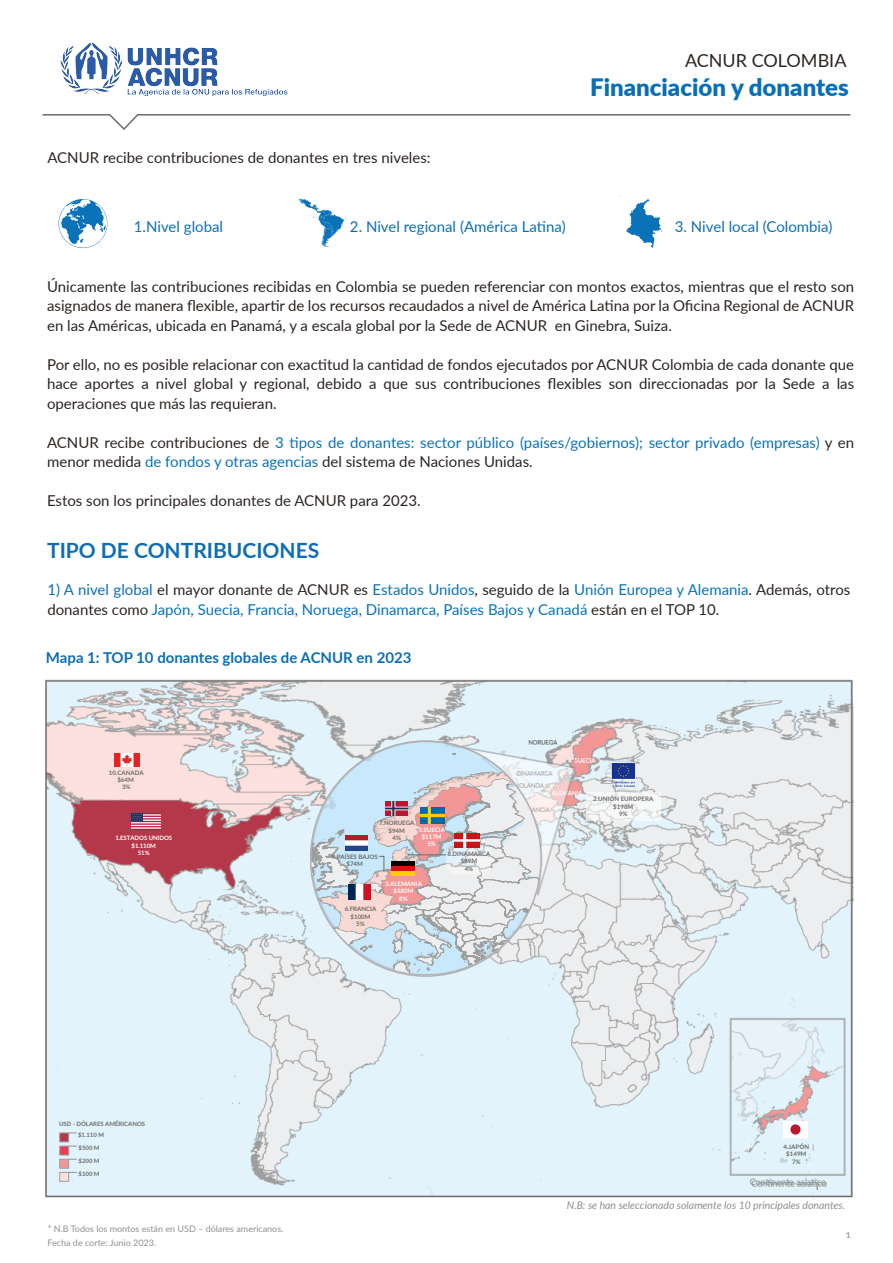
<style>
.page{position:relative;width:893px;height:1263px;background:#fff}
.page>*{position:absolute;margin:0;border:0;box-sizing:border-box;transform-origin:0 0}
.t1{font:900 24px "Lato";color:#0a6eb6}
.t2{font:700 21px "Lato";color:#0e6db5}
.t3{font:18px "Lato";color:#2b2522}
.t4{font:15px/19.5px "Lato";color:#2b2522;text-align:justify}
.t5{font:15px/19.5px "Lato";color:#0a72b9}
.t6{font:15px "Lato";color:#0d6eb6}
.t7{font:700 15px "Lato";color:#0d6eb6}
.t8{font:italic 10.5px "Lato";color:#8d8d8e}
.t9{font:9px "Lato";color:#919090}
.t10{font:9px "Lato";color:#8d8d8e}
.t11{font:7.95px "Lato";color:#919090;scale:1.33 1}
.t12{font:700 6.15px/7.4px "Lato";color:#6a6a69;text-align:center}
.t13{font:700 6.15px/7.4px "Lato";color:#fff;text-align:center}
.t14{font:700 6px/13px "Lato";color:#6a6a69}
.t15{font:700 6px/7.4px "Lato";letter-spacing:-.01em;color:#fff;text-align:center}
.s1{font-size:10.5px;color:#fff}
.s2{color:#2b2522}
.s3{color:#0e6db5}
</style>
<div class="page">
<svg style="left:42px;top:114px;width:809px;height:16px"></svg>
<svg style="left:59px;top:199px;width:48px;height:49px"></svg>
<img style="left:60px;top:43px;width:228px;height:54px">
<svg style="left:298px;top:198px;width:49px;height:49px"></svg>
<svg style="left:619px;top:196px;width:43px;height:52px"></svg>
<img style="left:45px;top:679px;width:809px;height:519px">
<svg style="left:310px;top:742px;width:266px;height:232px;background:#d7dae0"></svg>
<hr style="left:407px;top:854px;width:39px;height:1px;background:#6a6a69">
<svg style="left:446px;top:845px;width:45px;height:29px"></svg>
<svg style="left:805px;top:1159px;width:13px;height:41px"></svg>
<img style="left:132px;top:814px;width:29px;height:15px">
<img style="left:114px;top:753px;width:26px;height:13px">
<img style="left:348px;top:885px;width:23px;height:15px">
<img style="left:391px;top:862px;width:24px;height:14px">
<img style="left:345px;top:835px;width:23px;height:15px">
<img style="left:385px;top:801px;width:23px;height:14px">
<img style="left:420px;top:808px;width:25px;height:15px">
<img style="left:454px;top:833px;width:26px;height:14px">
<img style="left:609px;top:760px;width:29px;height:29px">
<svg style="left:586px;top:792px;width:74px;height:29px"></svg>
<div style="left:59px;top:1132px;width:10px;height:10px;background:#b53749;border:1px solid #9d9d9c"></div>
<div style="left:59px;top:1146px;width:10px;height:9px;background:#e83d58;border:1px solid #9d9d9c"></div>
<div style="left:59px;top:1159px;width:10px;height:9px;background:#f29698;border:1px solid #9d9d9c"></div>
<div style="left:59px;top:1172px;width:10px;height:10px;background:#fce0dd;border:1px solid #9d9d9c"></div>
<svg style="left:69px;top:1145px;width:8px;height:2px"></svg>
<img style="left:784px;top:1121px;width:23px;height:16px">
<p class="t4" style="left:47px;top:147px;width:385px">ACNUR recibe contribuciones de donantes en tres niveles:</p>
<p class="t3" style="left:685px;top:48px;width:163px">ACNUR COLOMBIA</p>
<h1 class="t1" style="left:590px;top:69px;width:260px">Financiación y donantes</h1>
<p class="t6" style="left:134px;top:216px;width:93px">1.Nivel global<span class="s1">l</span></p>
<p class="t6" style="left:350px;top:215px;width:217px">2. Nivel regional (América Latina)</p>
<p class="t6" style="left:675px;top:216px;width:159px">3. Nivel local (Colombia)</p>
<p class="t4" style="left:47px;top:276px;width:809px">Únicamente las contribuciones recibidas en Colombia se pueden referenciar con montos exactos, mientras que el resto son asignados de manera flexible, apartir de los recursos recaudados a nivel de América Latina por la Oficina Regional de ACNUR en las Américas, ubicada en Panamá, y a escala global por la Sede de ACNUR en Ginebra, Suiza.</p>
<p class="t4" style="left:47px;top:354px;width:809px">Por ello, no es posible relacionar con exactitud la cantidad de fondos ejecutados por ACNUR Colombia de cada donante que hace aportes a nivel global y regional, debido a que sus contribuciones flexibles son direccionadas por la Sede a las operaciones que más las requieran.</p>
<p class="t5" style="left:47px;top:432px;width:809px"><span class="s2">ACNUR recibe contribuciones de</span> 3 tipos de donantes: sector público (países/gobiernos); sector privado (empresas) <span class="s2">y en menor medida</span> de fondos y otras agencias <span class="s2">del sistema de Naciones Unidas.</span></p>
<p class="t4" style="left:47px;top:490px;width:375px">Estos son los principales donantes de ACNUR para 2023.</p>
<h2 class="t2" style="left:47px;top:535px;width:274px">TIPO DE CONTRIBUCIONES</h2>
<p class="t5" style="left:47px;top:579px;width:804px"><span class="s3">1) A nivel global</span> <span class="s2">el mayor donante de ACNUR es</span> Estados Unidos<span class="s2">, seguido de la</span> Unión Europea y Alemania<span class="s2">. Además, otros donantes como</span> Japón, Suecia, Francia, Noruega, Dinamarca, Países Bajos y Canadá <span class="s2">están en el TOP 10.</span></p>
<p class="t7" style="left:46px;top:646px;width:367px"><span class="s3">Mapa 1:</span> TOP 10 donantes globales de ACNUR en 2023</p>
<p class="t12" style="left:109px;top:768px;width:37px">10.CANADA $64M<br>3%</p>
<p class="t15" style="left:115px;top:834px;width:58px">1.ESTADOS UNIDOS $1.110M<br>51%</p>
<p class="t12" style="left:379px;top:819px;width:37px">7.NORUEGA $94M<br>4%</p>
<p class="t13" style="left:418px;top:825px;width:28px">5.SUECIA $117M<br>5%</p>
<p class="t12" style="left:332px;top:853px;width:47px">9.PAÍSES BAJOS $74M<br>4%</p>
<p class="t12" style="left:448px;top:850px;width:44px">8.DINAMARCA $89M<br>4%</p>
<p class="t12" style="left:345px;top:905px;width:33px">6.FRANCIA $100M<br>5%</p>
<p class="t13" style="left:385px;top:880px;width:38px">3.ALEMANIA $180M<br>8%</p>
<p class="t12" style="left:593px;top:795px;width:62px">2.UNIÓN EUROPERA $198M<br>9%</p>
<p class="t14" style="left:59px;top:1117px;width:88px">USD - DÓLARES AMÉRICANOS</p>
<p class="t14" style="left:78px;top:1128px;width:27px">$1.110 M $500 M $200 M</p>
<p class="t14" style="left:79px;top:1167px;width:23px">$100 M</p>
<p class="t9" style="left:48px;top:1222px;width:237px">* N.B Todos los montos están en USD – dólares americanos.</p>
<p class="t9" style="left:47px;top:1236px;width:110px">Fecha de corte: Junio 2023.</p>
<p class="t12" style="left:783px;top:1143px;width:27px">4.JAPÓN $149M<br>7%</p>
<p class="t8" style="left:567px;top:1198px;width:280px">N.B: se han seleccionado solamente los 10 principales donantes.</p>
<p class="t10" style="left:750px;top:1176px;width:78px">Continente asiatico</p>
<p class="t11" style="left:845px;top:1230px;width:6px">1</p>
</div>
